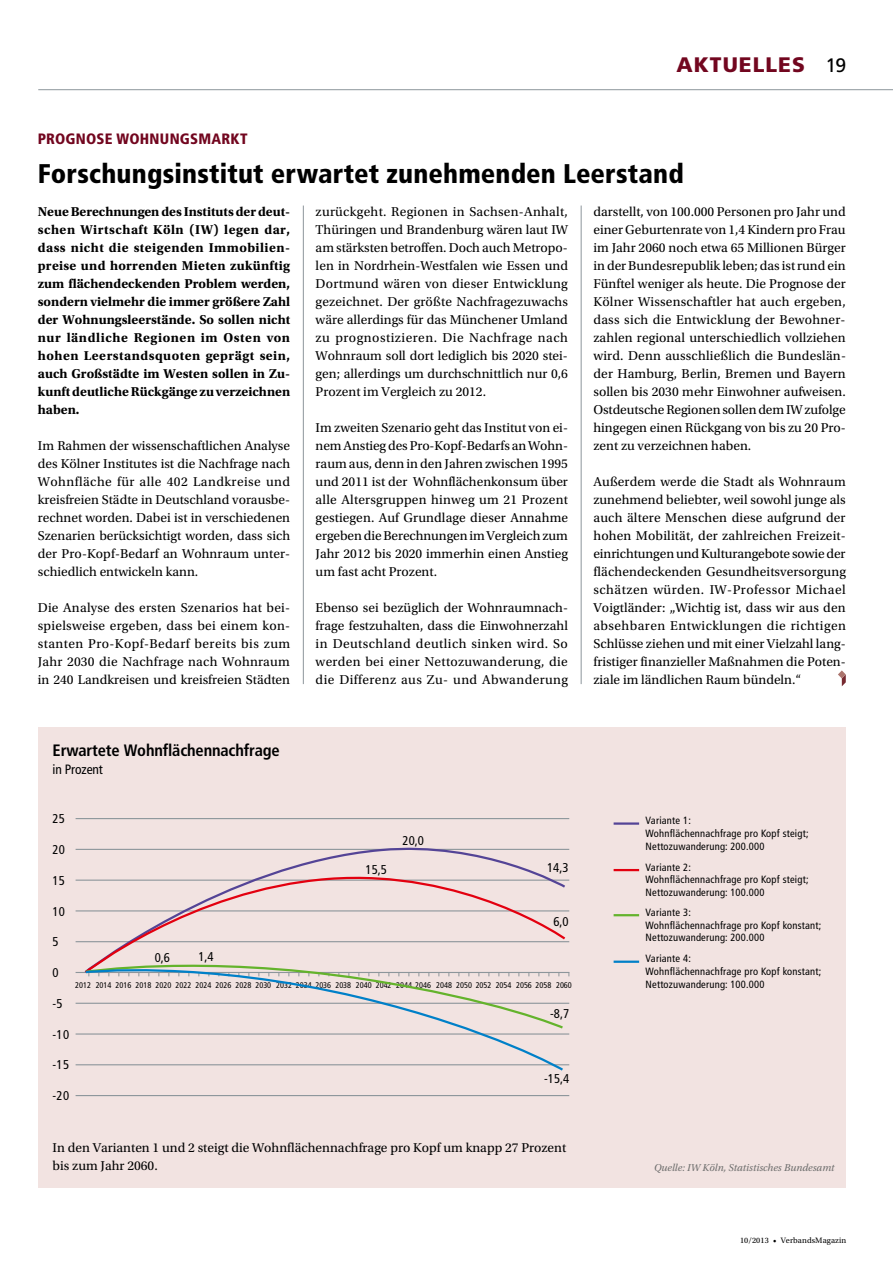
<style>
.page{position:relative;width:893px;height:1263px;background:#fff}
.page>*{position:absolute;margin:0;border:0;box-sizing:border-box;transform-origin:0 0}
.t1{font:900 condensed 27px "Frutiger LT Std";color:#000}
.t2{font:900 21px "Frutiger";letter-spacing:.05em;color:#72061f}
.t3{font:700 condensed 16.5px "Frutiger LT Std";letter-spacing:-.01em;color:#000}
.t4{font:900 condensed 15px "Frutiger LT Std";letter-spacing:.015em;color:#72061f}
.t5{font:13.5px/18px "Utopia Std";color:#000;text-align:justify}
.t6{font:700 13.5px/18px "Utopia Std";color:#000;text-align:justify}
.t7{font:condensed 13.5px "Frutiger LT Std";letter-spacing:-.01em;color:#000}
.t8{font:condensed 12.75px "Frutiger LT Std";letter-spacing:.02em;color:#000}
.t9{font:condensed 10.5px/12.6px "Frutiger LT Std";letter-spacing:.02em;color:#000}
.t10{font:italic 10.5px "Utopia Std";color:#6f6f6e}
.t11{font:condensed 8.25px "Frutiger LT Std";color:#000}
.t12{font:8.25px "Utopia Std";letter-spacing:.01em;color:#000}
.s1{font-weight:400;font-size:19.5px;color:#000}
</style>
<div class="page">
<hr style="left:303px;top:206px;width:1px;height:478px;background:#8d969b">
<hr style="left:581px;top:206px;width:1px;height:478px;background:#8d969b">
<hr style="left:38px;top:89px;width:855px;height:1px;background:#8d969b">
<svg style="left:838px;top:670px;width:8px;height:16px"></svg>
<div style="left:38px;top:728px;width:808px;height:460px;background:#f2e3e1"></div>
<hr style="left:614px;top:822px;width:25px;height:3px;background:#544496">
<hr style="left:614px;top:869px;width:25px;height:2px;background:#e3000f">
<hr style="left:614px;top:914px;width:25px;height:2px;background:#64b32c">
<hr style="left:614px;top:960px;width:25px;height:3px;background:#0080c8">
<hr style="left:76px;top:1095px;width:493px;height:1px;background:#8d969b">
<hr style="left:76px;top:1064px;width:493px;height:1px;background:#8d969b">
<hr style="left:76px;top:1033px;width:493px;height:1px;background:#8d969b">
<hr style="left:76px;top:1003px;width:493px;height:1px;background:#8d969b">
<hr style="left:76px;top:972px;width:493px;height:1px;background:#8d969b">
<hr style="left:76px;top:941px;width:493px;height:1px;background:#8d969b">
<hr style="left:76px;top:910px;width:493px;height:1px;background:#8d969b">
<hr style="left:76px;top:879px;width:493px;height:2px;background:#8d969b">
<hr style="left:76px;top:849px;width:493px;height:1px;background:#8d969b">
<hr style="left:76px;top:818px;width:493px;height:1px;background:#8d969b">
<svg style="left:83px;top:847px;width:484px;height:96px"></svg>
<svg style="left:84px;top:866px;width:483px;height:88px"></svg>
<svg style="left:84px;top:960px;width:481px;height:111px"></svg>
<h2 class="t2" style="left:676px;top:52px;width:171px">AKTUELLES <span class="s1">19</span></h2>
<p class="t4" style="left:38px;top:130px;width:211px">Prognose Wohnungsmarkt</p>
<h1 class="t1" style="left:38px;top:157px;width:647px">Forschungsinstitut erwartet zunehmenden Leerstand</h1>
<p class="t6" style="left:38px;top:203px;width:254px">Neue Berechnungen des Instituts der deut&shy;schen Wirtschaft Köln (IW) legen dar, dass nicht die steigenden Immobilien&shy;preise und horrenden Mieten zukünftig zum flächendeckenden Problem werden, sondern vielmehr die immer größere Zahl der Wohnungsleerstände. So sollen nicht nur ländliche Regionen im Osten von hohen Leerstandsquoten geprägt sein, auch Großstädte im Westen sollen in Zu&shy;kunft deutliche Rückgänge zu verzeichnen haben.</p>
<p class="t5" style="left:38px;top:437px;width:254px">Im Rahmen der wissenschaftlichen Analyse des Kölner Institutes ist die Nachfrage nach Wohnfläche für alle 402 Landkreise und kreisfreien Städte in Deutschland vorausbe&shy;rechnet worden. Dabei ist in verschiedenen Szenarien berücksichtigt worden, dass sich der Pro-Kopf-Bedarf an Wohnraum unter&shy;schiedlich entwickeln kann.</p>
<p class="t5" style="left:38px;top:599px;width:254px">Die Analyse des ersten Szenarios hat bei&shy;spielsweise ergeben, dass bei einem kon&shy;stanten Pro-Kopf-Bedarf bereits bis zum Jahr 2030 die Nachfrage nach Wohnraum in 240 Landkreisen und kreisfreien Städten</p>
<p class="t5" style="left:593px;top:203px;width:254px">darstellt, von 100.000 Personen pro Jahr und einer Geburtenrate von 1,4 Kindern pro Frau im Jahr 2060 noch etwa 65 Millionen Bürger in der Bundesrepublik leben; das ist rund ein Fünftel weniger als heute. Die Prognose der Kölner Wissenschaftler hat auch ergeben, dass sich die Entwicklung der Bewohner&shy;zahlen regional unterschiedlich vollziehen wird. Denn ausschließlich die Bundeslän&shy;der Hamburg, Berlin, Bremen und Bayern sollen bis 2030 mehr Einwohner aufweisen.<br>Ostdeutsche Regionen sollen dem IW zufolge hingegen einen Rückgang von bis zu 20 Pro&shy;zent zu verzeichnen haben.</p>
<p class="t5" style="left:593px;top:473px;width:254px;text-align:left">Außerdem werde die Stadt als Wohnraum zunehmend beliebter, weil sowohl junge als auch ältere Menschen diese aufgrund der hohen Mobilität, der zahlreichen Freizeit&shy;einrichtungen und Kulturangebote sowie der flächendeckenden Gesundheitsversorgung schätzen würden. IW-Professor Michael Voigtländer: „Wichtig ist, dass wir aus den absehbaren Entwicklungen die richtigen Schlüsse ziehen und mit einer Vielzahl lang&shy;fristiger finanzieller Maßnahmen die Poten&shy;ziale im ländlichen Raum bündeln.“</p>
<p class="t5" style="left:316px;top:203px;width:254px">zurückgeht. Regionen in Sachsen-Anhalt, Thüringen und Brandenburg wären laut IW am stärksten betroffen. Doch auch Metropo&shy;len in Nordrhein-Westfalen wie Essen und Dortmund wären von dieser Entwicklung gezeichnet. Der größte Nachfragezuwachs wäre allerdings für das Münchener Umland zu prognostizieren. Die Nachfrage nach Wohnraum soll dort lediglich bis 2020 stei&shy;gen; allerdings um durchschnittlich nur 0,6<br>Prozent im Vergleich zu 2012.</p>
<p class="t5" style="left:316px;top:419px;width:254px">Im zweiten Szenario geht das Institut von ei&shy;nem Anstieg des Pro-Kopf-Bedarfs an Wohn&shy;raum aus, denn in den Jahren zwischen 1995 und 2011 ist der Wohnflächenkonsum über alle Altersgruppen hinweg um 21 Prozent gestiegen. Auf Grundlage dieser Annahme ergeben die Berechnungen im Vergleich zum Jahr 2012 bis 2020 immerhin einen Anstieg um fast acht Prozent.</p>
<p class="t5" style="left:316px;top:599px;width:254px">Ebenso sei bezüglich der Wohnraumnach&shy;frage festzuhalten, dass die Einwohnerzahl in Deutschland deutlich sinken wird. So werden bei einer Nettozuwanderung, die die Differenz aus Zu- und Abwanderung</p>
<p class="t3" style="left:53px;top:740px;width:229px">Erwartete Wohnflächennachfrage</p>
<p class="t7" style="left:53px;top:761px;width:52px">in Prozent</p>
<p class="t8" style="left:53px;top:811px;width:14px">25</p>
<p class="t8" style="left:53px;top:842px;width:14px">20</p>
<p class="t8" style="left:53px;top:873px;width:14px">15</p>
<p class="t8" style="left:53px;top:904px;width:14px">10</p>
<p class="t8" style="left:53px;top:934px;width:8px">5</p>
<p class="t8" style="left:53px;top:965px;width:8px">0</p>
<p class="t8" style="left:53px;top:996px;width:12px">-5</p>
<p class="t8" style="left:53px;top:1027px;width:18px">-10</p>
<p class="t8" style="left:53px;top:1057px;width:18px">-15</p>
<p class="t8" style="left:53px;top:1088px;width:18px">-20</p>
<p class="t9" style="left:645px;top:814px;width:165px">Variante 1:<br>Wohnflächennachfrage pro Kopf steigt;<br>Nettozuwanderung: 200.000</p>
<p class="t9" style="left:645px;top:861px;width:165px">Variante 2:<br>Wohnflächennachfrage pro Kopf steigt;<br>Nettozuwanderung: 100.000</p>
<p class="t9" style="left:645px;top:906px;width:177px">Variante 3:<br>Wohnflächennachfrage pro Kopf konstant;<br>Nettozuwanderung: 200.000</p>
<p class="t9" style="left:645px;top:952px;width:177px">Variante 4:<br>Wohnflächennachfrage pro Kopf konstant;</p>
<p class="t8" style="left:403px;top:833px;width:23px">20,0</p>
<p class="t8" style="left:366px;top:862px;width:23px">15,5</p>
<p class="t8" style="left:547px;top:860px;width:23px">14,3</p>
<p class="t8" style="left:553px;top:914px;width:17px">6,0</p>
<p class="t8" style="left:155px;top:950px;width:17px">0,6</p>
<p class="t8" style="left:198px;top:949px;width:17px">1,4</p>
<p class="t11" style="left:75px;top:980px;width:498px">2012 2014 2016 2018 2020 2022 2024 2026 2028 2030 2032 2034 2036 2038 2040 2042 2044 2046 2048 2050 2052 2054 2056 2058 2060</p>
<p class="t9" style="left:645px;top:978px;width:120px">Nettozuwanderung: 100.000</p>
<p class="t8" style="left:550px;top:1006px;width:21px">-8,7</p>
<p class="t8" style="left:544px;top:1071px;width:27px">-15,4</p>
<p class="t5" style="left:53px;top:1139px;width:515px">In den Varianten 1 und 2 steigt die Wohnflächennachfrage pro Kopf um knapp 27 Prozent bis zum Jahr 2060.</p>
<p class="t10" style="left:654px;top:1161px;width:182px">Quelle: IW Köln, Statistisches Bundesamt</p>
<p class="t12" style="left:740px;top:1235px;width:108px">10/2013 • VerbandsMagazin</p>
</div>
